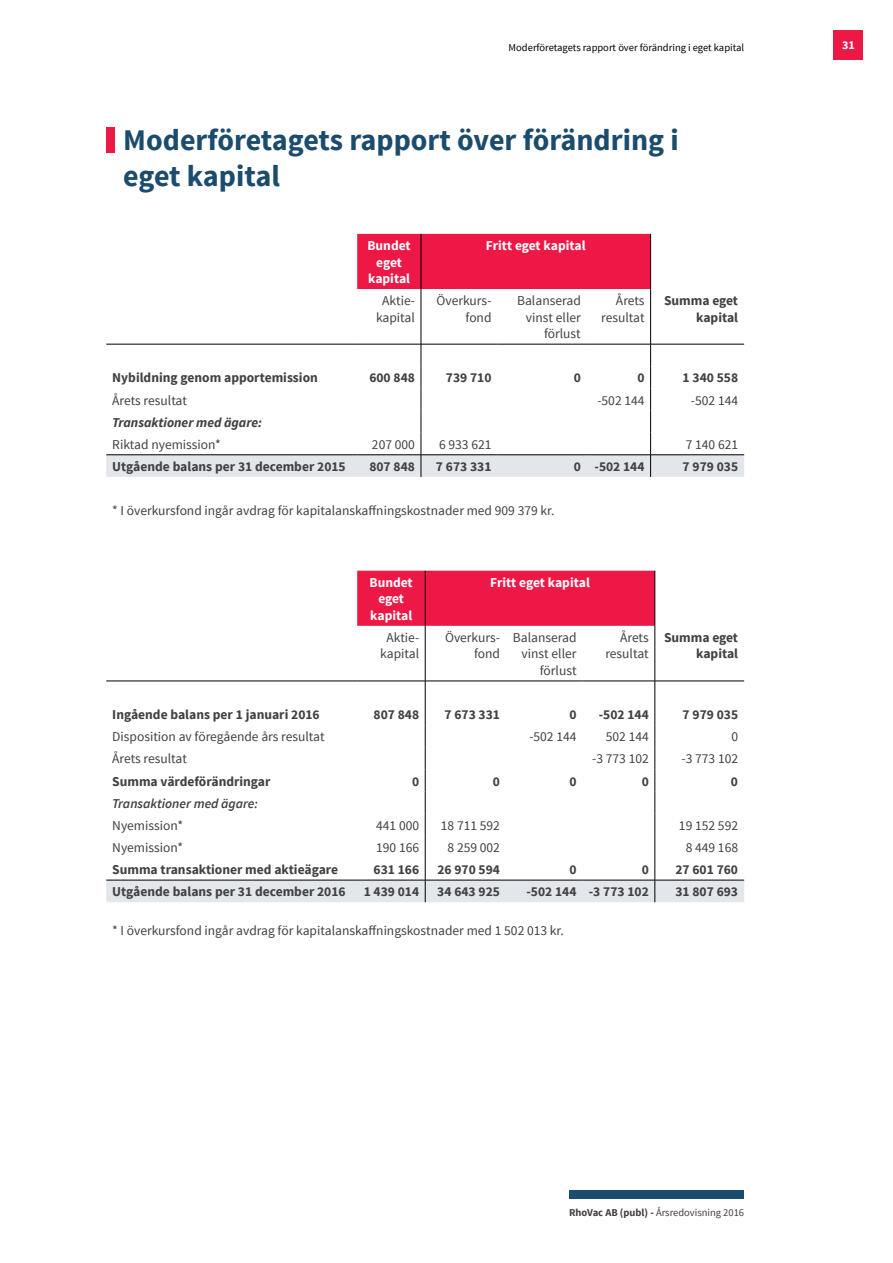
<style>
.page{position:relative;width:893px;height:1263px;background:#fff}
.page>*{position:absolute;margin:0;border:0;box-sizing:border-box;transform-origin:0 0}
.t1{font:700 30px/36px "Source Sans Pro";color:#1b4c6e}
.t2{font:13.5px/16.5px "Source Sans Pro";color:#414042;text-align:right}
.t3{font:700 13.5px/16.5px "Source Sans Pro";color:#414042;text-align:right}
.t4{font:700 13.5px/16.5px "Source Sans Pro";color:#fff;text-align:center}
.t5{font:italic 700 13.5px "Source Sans Pro";color:#414042}
.t6{font:italic 600 13.5px "Source Sans Pro";color:#414042}
.t7{font:700 12px "Source Sans Pro";color:#fff}
.t8{font:10.5px "Source Sans Pro";color:#000}
.t9{font:10.5px "Source Sans Pro";color:#414042}
.s1{font-weight:700}
</style>
<div class="page">
<div style="left:833px;top:30px;width:30px;height:30px;background:#ed1846"></div>
<div style="left:570px;top:1191px;width:174px;height:8px;background:#1b4c6e"></div>
<div style="left:106px;top:128px;width:9px;height:25px;background:#ed1846"></div>
<div style="left:357px;top:234px;width:293px;height:55px;background:#ed1846"></div>
<hr style="left:650px;top:234px;width:1px;height:55px;background:#000">
<hr style="left:650px;top:289px;width:1px;height:55px;background:#000">
<hr style="left:421px;top:234px;width:1px;height:55px;background:#000">
<hr style="left:421px;top:289px;width:1px;height:55px;background:#000">
<svg style="left:106px;top:344px;width:638px;height:133px"></svg>
<div style="left:357px;top:571px;width:298px;height:55px;background:#ed1846"></div>
<hr style="left:655px;top:571px;width:1px;height:55px;background:#000">
<hr style="left:655px;top:626px;width:1px;height:55px;background:#000">
<hr style="left:425px;top:571px;width:1px;height:55px;background:#000">
<hr style="left:425px;top:626px;width:1px;height:55px;background:#000">
<svg style="left:106px;top:681px;width:638px;height:221px"></svg>
<p class="t8" style="left:509px;top:41px;width:237px">Moderföretagets rapport över förändring i eget kapital</p>
<p class="t7" style="left:842px;top:38px;width:14px">31</p>
<h1 class="t1" style="left:123px;top:123px;width:557px">Moderföretagets rapport över förändring i eget kapital</h1>
<p class="t4" style="left:367px;top:238px;width:45px">Bundet eget kapital</p>
<p class="t4" style="left:486px;top:238px;width:101px">Fritt eget kapital</p>
<p class="t2" style="left:376px;top:293px;width:40px;text-align:center">Aktie&shy;kapital</p>
<p class="t2" style="left:437px;top:293px;width:56px">Överkurs&shy;fond</p>
<p class="t2" style="left:517px;top:293px;width:65px">Balanserad vinst eller förlust</p>
<p class="t2" style="left:601px;top:293px;width:45px">Årets resultat</p>
<p class="t3" style="left:664px;top:293px;width:76px">Summa eget kapital</p>
<p class="t3" style="left:112px;top:370px;width:207px">Nybildning genom apportemission</p>
<p class="t3" style="left:369px;top:370px;width:47px">600 848</p>
<p class="t3" style="left:446px;top:370px;width:47px">739 710</p>
<p class="t3" style="left:574px;top:370px;width:9px">0</p>
<p class="t3" style="left:637px;top:370px;width:9px">0</p>
<p class="t3" style="left:683px;top:370px;width:57px">1 340 558</p>
<p class="t2" style="left:112px;top:392px;width:76px">Årets resultat</p>
<p class="t2" style="left:597px;top:392px;width:49px">-502 144</p>
<p class="t2" style="left:691px;top:392px;width:49px">-502 144</p>
<p class="t5" style="left:112px;top:414px;width:151px">Transaktioner med ägare:</p>
<p class="t2" style="left:112px;top:436px;width:110px">Riktad nyemission*</p>
<p class="t2" style="left:372px;top:436px;width:44px">207 000</p>
<p class="t2" style="left:439px;top:436px;width:54px">6 933 621</p>
<p class="t2" style="left:686px;top:436px;width:54px">7 140 621</p>
<p class="t3" style="left:112px;top:459px;width:235px">Utgående balans per 31 december 2015</p>
<p class="t3" style="left:369px;top:459px;width:47px">807 848</p>
<p class="t3" style="left:436px;top:459px;width:57px">7 673 331</p>
<p class="t3" style="left:574px;top:459px;width:72px">0 -502 144</p>
<p class="t3" style="left:683px;top:459px;width:57px">7 979 035</p>
<p class="t2" style="left:112px;top:503px;width:444px">* I överkursfond ingår avdrag för kapitalanskaffningskostnader med 909 379 kr.</p>
<p class="t4" style="left:370px;top:574px;width:45px">Bundet eget kapital</p>
<p class="t4" style="left:490px;top:574px;width:101px">Fritt eget kapital</p>
<p class="t2" style="left:380px;top:629px;width:40px;text-align:center">Aktie&shy;kapital</p>
<p class="t2" style="left:445px;top:629px;width:56px">Överkurs&shy;fond</p>
<p class="t2" style="left:513px;top:629px;width:65px">Balanserad vinst eller förlust</p>
<p class="t2" style="left:605px;top:629px;width:45px">Årets resultat</p>
<p class="t3" style="left:664px;top:630px;width:76px">Summa eget kapital</p>
<p class="t3" style="left:112px;top:707px;width:209px">Ingående balans per 1 januari 2016</p>
<p class="t3" style="left:374px;top:707px;width:47px">807 848</p>
<p class="t3" style="left:444px;top:707px;width:57px">7 673 331</p>
<p class="t3" style="left:569px;top:707px;width:9px">0</p>
<p class="t3" style="left:599px;top:707px;width:52px">-502 144</p>
<p class="t3" style="left:683px;top:707px;width:57px">7 979 035</p>
<p class="t2" style="left:112px;top:729px;width:214px">Disposition av föregående års resultat</p>
<p class="t2" style="left:529px;top:729px;width:49px">-502 144</p>
<p class="t2" style="left:606px;top:729px;width:44px">502 144</p>
<p class="t2" style="left:731px;top:729px;width:8px">0</p>
<p class="t2" style="left:112px;top:751px;width:76px">Årets resultat</p>
<p class="t2" style="left:592px;top:751px;width:58px">-3 773 102</p>
<p class="t2" style="left:681px;top:751px;width:58px">-3 773 102</p>
<p class="t3" style="left:112px;top:773px;width:160px">Summa värdeförändringar</p>
<p class="t3" style="left:412px;top:773px;width:9px">0</p>
<p class="t3" style="left:493px;top:773px;width:9px">0</p>
<p class="t3" style="left:569px;top:773px;width:9px">0</p>
<p class="t3" style="left:642px;top:773px;width:9px">0</p>
<p class="t3" style="left:731px;top:773px;width:9px">0</p>
<p class="t6" style="left:112px;top:795px;width:147px">Transaktioner med ägare:</p>
<p class="t2" style="left:112px;top:817px;width:72px">Nyemission*</p>
<p class="t2" style="left:376px;top:817px;width:44px">441 000</p>
<p class="t2" style="left:441px;top:817px;width:61px">18 711 592</p>
<p class="t2" style="left:679px;top:817px;width:61px">19 152 592</p>
<p class="t2" style="left:112px;top:839px;width:72px">Nyemission*</p>
<p class="t2" style="left:376px;top:839px;width:44px">190 166</p>
<p class="t2" style="left:448px;top:839px;width:54px">8 259 002</p>
<p class="t2" style="left:686px;top:839px;width:54px">8 449 168</p>
<p class="t3" style="left:112px;top:862px;width:227px">Summa transaktioner med aktieägare</p>
<p class="t3" style="left:374px;top:862px;width:47px">631 166</p>
<p class="t3" style="left:437px;top:862px;width:64px">26 970 594</p>
<p class="t3" style="left:569px;top:862px;width:9px">0</p>
<p class="t3" style="left:642px;top:862px;width:9px">0</p>
<p class="t3" style="left:675px;top:862px;width:64px">27 601 760</p>
<p class="t3" style="left:112px;top:884px;width:235px">Utgående balans per 31 december 2016</p>
<p class="t3" style="left:364px;top:884px;width:57px">1 439 014</p>
<p class="t3" style="left:437px;top:884px;width:64px">34 643 925</p>
<p class="t3" style="left:526px;top:884px;width:124px">-502 144 -3 773 102</p>
<p class="t3" style="left:675px;top:884px;width:64px">31 807 693</p>
<p class="t2" style="left:112px;top:922px;width:453px">* I överkursfond ingår avdrag för kapitalanskaffningskostnader med 1 502 013 kr.</p>
<p class="t9" style="left:569px;top:1205px;width:176px"><span class="s1">RhoVac AB (publ) -</span> Årsredovisning 2016</p>
</div>
